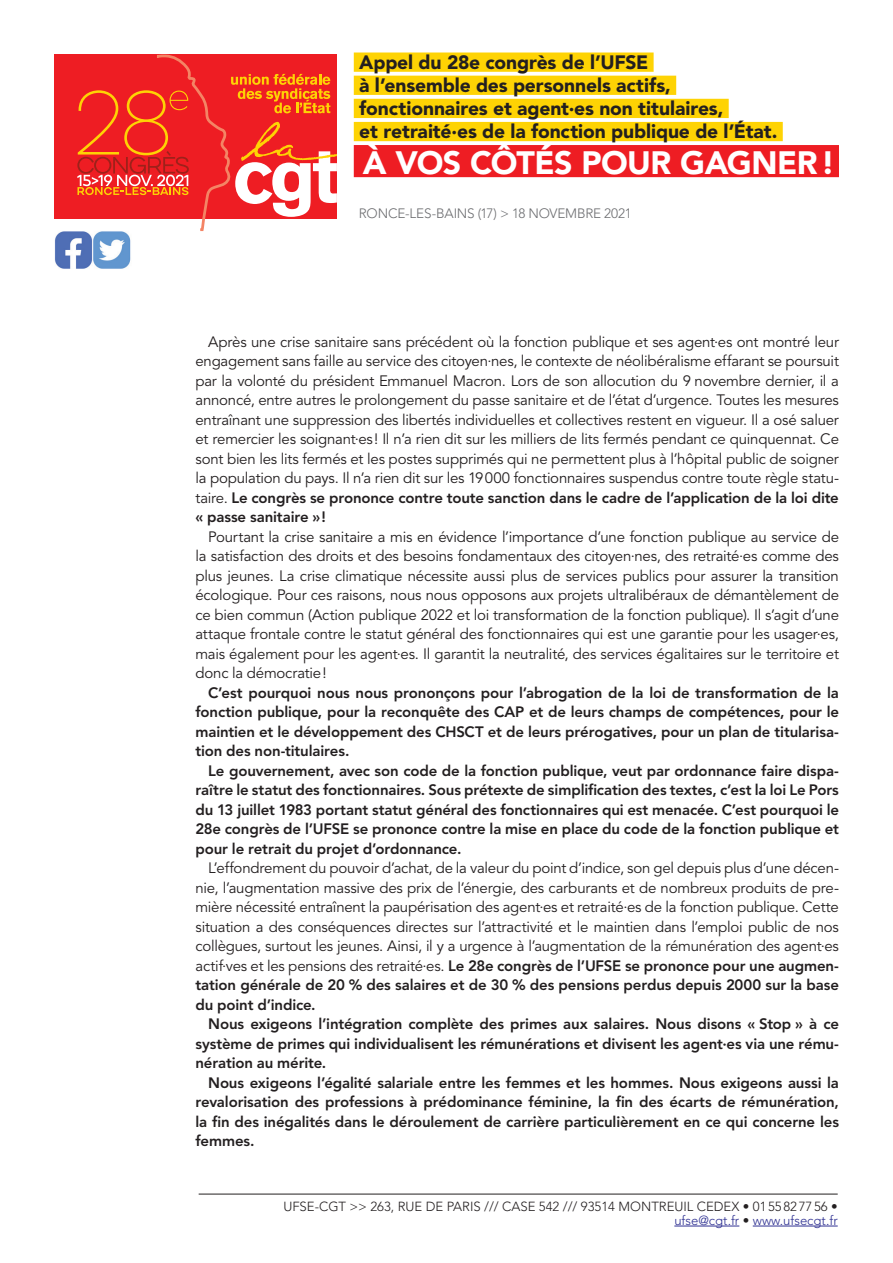
<style>
.page{position:relative;width:893px;height:1263px;background:#fff}
.page>*{position:absolute;margin:0;border:0;box-sizing:border-box;transform-origin:0 0}
.t1{font:900 32.1px "Avenir LT Std";letter-spacing:-.02em;color:#fff}
.t2{font:900 19.2px/23.1px "Avenir LT Std";letter-spacing:-.005em;color:#231f20}
.t3{font:15px/19.5px "Avenir LT Std";letter-spacing:-.015em;color:#231f20;text-align:justify}
.t4{font:800 15px/19.5px "Avenir LT Std";letter-spacing:-.01em;color:#231f20;text-align:justify}
.t5{font:300 13.5px "Avenir LT Std";letter-spacing:-.015em;color:#6c6d70}
.t6{font:300 13.2px/13.5px "Avenir LT Std";color:#231f20;text-align:right}
.s1{font-weight:800}
.s2{color:#2e3092}
</style>
<div class="page">
<div style="left:54px;top:54px;width:283px;height:164px;background:#ee1d23"></div>
<svg style="left:77px;top:54px;width:260px;height:178px"></svg>
<img style="left:54px;top:230px;width:78px;height:39px">
<hr style="left:674px;top:1226px;width:65px;height:1px;background:#2e3092">
<hr style="left:753px;top:1226px;width:85px;height:1px;background:#2e3092">
<hr style="left:199px;top:1194px;width:639px;height:1px;background:#231f20">
<div style="left:354px;top:53px;width:300px;height:19px;background:#fed304"></div>
<div style="left:354px;top:76px;width:322px;height:19px;background:#fed304"></div>
<div style="left:354px;top:99px;width:375px;height:19px;background:#fed304"></div>
<div style="left:354px;top:122px;width:429px;height:19px;background:#fed304"></div>
<div style="left:354px;top:145px;width:485px;height:32px;background:#ee1d23"></div>
<p class="t2" style="left:359px;top:50px;width:420px">Appel du 28e congrès de l’UFSE<br>à l’ensemble des personnels actifs, fonctionnaires et agent·es non titulaires,<br>et retraité·es de la fonction publique de l’État.</p>
<h1 class="t1" style="left:363px;top:143px;width:474px">À VOS CÔTÉS POUR GAGNER!</h1>
<p class="t5" style="left:359px;top:205px;width:274px">RONCE-LES-BAINS (17) &gt; 18 NOVEMBRE 2021</p>
<p class="t3" style="left:195px;top:332px;width:645px;text-indent:13px">Après une crise sanitaire sans précédent où la fonction publique et ses agent·es ont montré leur engagement sans faille au service des citoyen·nes, le contexte de néolibéralisme effarant se poursuit par la volonté du président Emmanuel Macron. Lors de son allocution du 9 novembre dernier, il a annoncé, entre autres le prolongement du passe sanitaire et de l’état d’urgence. Toutes les mesures entraînant une suppression des libertés individuelles et collectives restent en vigueur. Il a osé saluer et remercier les soignant·es! Il n’a rien dit sur les milliers de lits fermés pendant ce quinquennat. Ce sont bien les lits fermés et les postes supprimés qui ne permettent plus à l’hôpital public de soigner la population du pays. Il n’a rien dit sur les 19000 fonctionnaires suspendus contre toute règle statu&shy;taire. <span class="s1">Le congrès se prononce contre toute sanction dans le cadre de l’application de la loi dite « passe sanitaire »!</span></p>
<p class="t3" style="left:195px;top:527px;width:645px;text-indent:13px">Pourtant la crise sanitaire a mis en évidence l’importance d’une fonction publique au service de la satisfaction des droits et des besoins fondamentaux des citoyen·nes, des retraité·es comme des plus jeunes. La crise climatique nécessite aussi plus de services publics pour assurer la transition écologique. Pour ces raisons, nous nous opposons aux projets ultralibéraux de démantèlement de ce bien commun (Action publique 2022 et loi transformation de la fonction publique). Il s’agit d’une attaque frontale contre le statut général des fonctionnaires qui est une garantie pour les usager·es, mais également pour les agent·es. Il garantit la neutralité, des services égalitaires sur le territoire et donc la démocratie!</p>
<p class="t4" style="left:195px;top:683px;width:645px;text-indent:13px">C’est pourquoi nous nous prononçons pour l’abrogation de la loi de transformation de la fonction publique, pour la reconquête des CAP et de leurs champs de compétences, pour le maintien et le développement des CHSCT et de leurs prérogatives, pour un plan de titularisa&shy;tion des non-titulaires.</p>
<p class="t4" style="left:195px;top:761px;width:645px;text-indent:13px">Le gouvernement, avec son code de la fonction publique, veut par ordonnance faire dispa&shy;raître le statut des fonctionnaires. Sous prétexte de simplification des textes, c’est la loi Le Pors du 13 juillet 1983 portant statut général des fonctionnaires qui est menacée. C’est pourquoi le 28e congrès de l’UFSE se prononce contre la mise en place du code de la fonction publique et pour le retrait du projet d’ordonnance.</p>
<p class="t3" style="left:195px;top:859px;width:645px;text-indent:13px">L’effondrement du pouvoir d’achat, de la valeur du point d’indice, son gel depuis plus d’une décen&shy;nie, l’augmentation massive des prix de l’énergie, des carburants et de nombreux produits de pre&shy;mière nécessité entraînent la paupérisation des agent·es et retraité·es de la fonction publique. Cette situation a des conséquences directes sur l’attractivité et le maintien dans l’emploi public de nos collègues, surtout les jeunes. Ainsi, il y a urgence à l’augmentation de la rémunération des agent·es actif·ves et les pensions des retraité·es. <span class="s1">Le 28e congrès de l’UFSE se prononce pour une augmen&shy;tation générale de 20 % des salaires et de 30 % des pensions perdus depuis 2000 sur la base du point d’indice.</span></p>
<p class="t4" style="left:195px;top:1014px;width:645px;text-indent:13px">Nous exigeons l’intégration complète des primes aux salaires. Nous disons « Stop » à ce système de primes qui individualisent les rémunérations et divisent les agent·es via une rému&shy;nération au mérite.</p>
<p class="t4" style="left:195px;top:1073px;width:645px;text-indent:13px">Nous exigeons l’égalité salariale entre les femmes et les hommes. Nous exigeons aussi la revalorisation des professions à prédominance féminine, la fin des écarts de rémunération, la fin des inégalités dans le déroulement de carrière particulièrement en ce qui concerne les femmes.</p>
<p class="t6" style="left:283px;top:1200px;width:556px">UFSE-CGT &gt;&gt; 263, RUE DE PARIS /// CASE 542 /// 93514 MONTREUIL CEDEX • 0155827756 • <span class="s2">ufse@cgt.fr</span> • <span class="s2">www.ufsecgt.fr</span></p>
</div>
